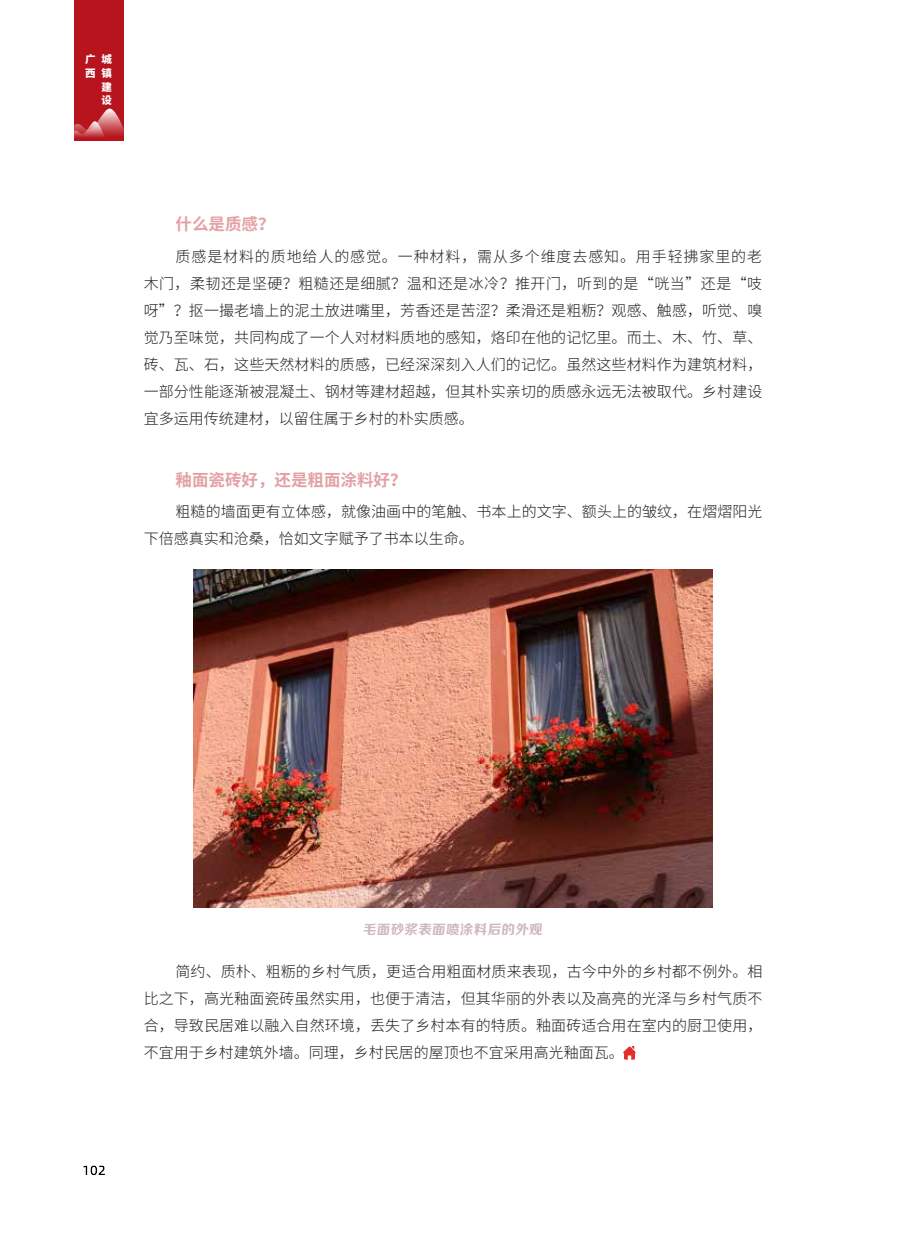
<style>
.page{position:relative;width:906px;height:1238px;background:#fff}
.page>*{position:absolute;margin:0;border:0;box-sizing:border-box;transform-origin:0 0}
.t1{font:700 16.5px "Source Han Sans CN";color:#e3a1a4}
.t2{font:300 15px/27px "Source Han Sans CN";letter-spacing:.005em;color:#1f1e1d;text-align:justify}
.t3{font:13.5px "FZZCHJW GB1 0";color:#cfb7c1}
.t4{font:800 10.5px/13.6px "Source Han Sans CN";color:#fff}
</style>
<div class="page">
<div style="left:69px;top:1158px;width:55px;height:22px;background:#000;opacity:.25"></div>
<div style="left:74px;top:0;width:49px;height:140px;background:#b8141d"></div>
<svg style="left:74px;top:107px;width:50px;height:34px"></svg>
<svg style="left:624px;top:1046px;width:11px;height:13px"></svg>
<img style="left:193px;top:569px;width:520px;height:338px">
<p class="t4" style="left:85px;top:53px;width:12px">广西</p>
<p class="t4" style="left:102px;top:53px;width:12px;text-align:justify">城镇建设</p>
<p class="t1" style="left:176px;top:215px;width:100px">什么是质感？</p>
<p class="t2" style="left:144px;top:243px;width:620px;text-indent:32px">质感是材料的质地给人的感觉。一种材料，需从多个维度去感知。用手轻拂家里的老木门，柔韧还是坚硬？粗糙还是细腻？温和还是冰冷？推开门，听到的是“咣当”还是“吱呀”？抠一撮老墙上的泥土放进嘴里，芳香还是苦涩？柔滑还是粗粝？观感、触感，听觉、嗅觉乃至味觉，共同构成了一个人对材料质地的感知，烙印在他的记忆里。而土、木、竹、草、砖、瓦、石，这些天然材料的质感，已经深深刻入人们的记忆。虽然这些材料作为建筑材料，一部分性能逐渐被混凝土、钢材等建材超越，但其朴实亲切的质感永远无法被取代。乡村建设宜多运用传统建材，以留住属于乡村的朴实质感。</p>
<p class="t1" style="left:176px;top:470px;width:232px">釉面瓷砖好，还是粗面涂料好？</p>
<p class="t2" style="left:144px;top:498px;width:620px;text-indent:32px">粗糙的墙面更有立体感，就像油画中的笔触、书本上的文字、额头上的皱纹，在熠熠阳光下倍感真实和沧桑，恰如文字赋予了书本以生命。</p>
<p class="t3" style="left:363px;top:921px;width:182px">毛面砂浆表面喷涂料后的外观</p>
<p class="t2" style="left:144px;top:957px;width:620px;text-indent:32px">简约、质朴、粗粝的乡村气质，更适合用粗面材质来表现，古今中外的乡村都不例外。相比之下，高光釉面瓷砖虽然实用，也便于清洁，但其华丽的外表以及高亮的光泽与乡村气质不合，导致民居难以融入自然环境，丢失了乡村本有的特质。釉面砖适合用在室内的厨卫使用，不宜用于乡村建筑外墙。同理，乡村民居的屋顶也不宜采用高光釉面瓦。</p>
</div>
